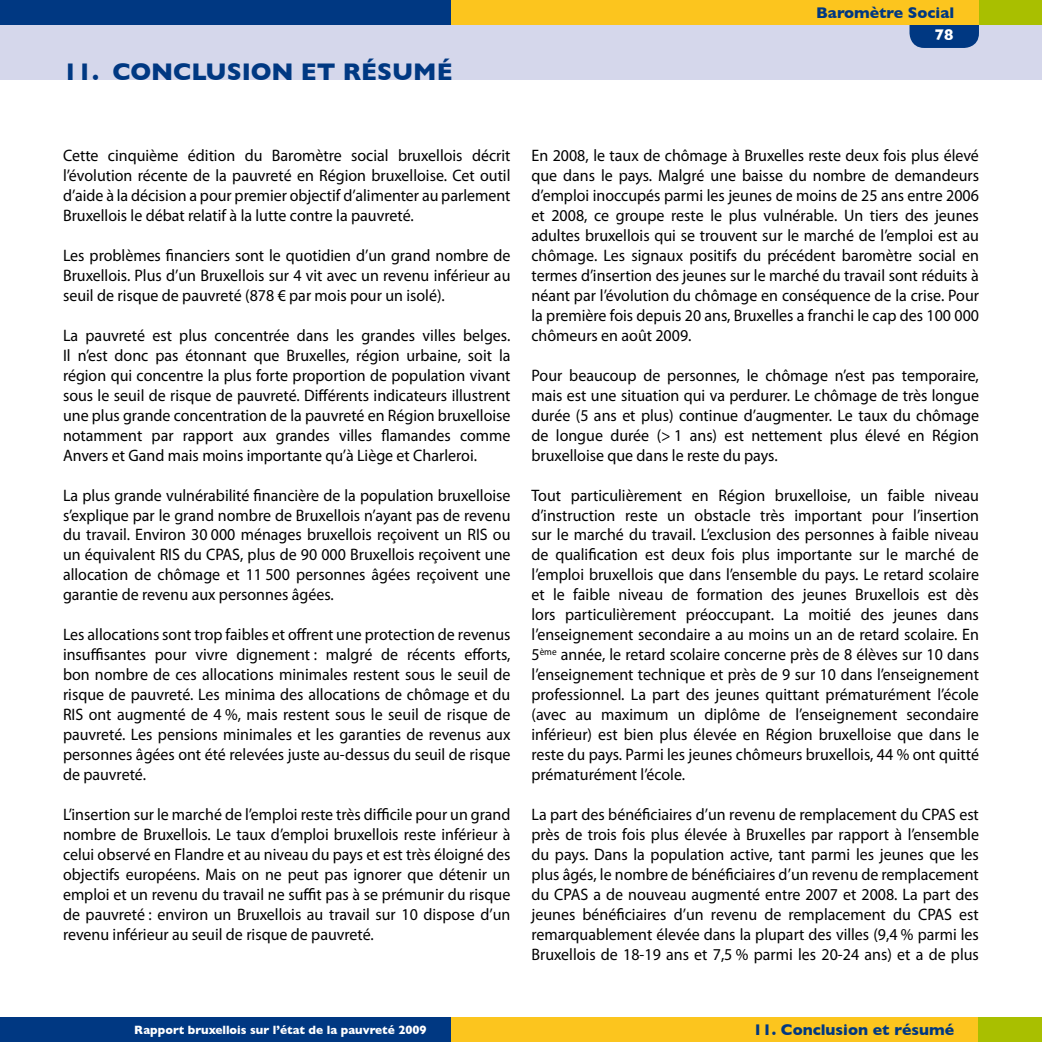
<style>
.page{position:relative;width:1042px;height:1042px;background:#fff}
.page>*{position:absolute;margin:0;border:0;box-sizing:border-box;transform-origin:0 0}
.t1{font:700 24.5px "Gill Sans";color:#003882}
.t2{font:16.62px/19.9px "Myriad Pro";color:#000;text-align:justify;scale:.96 1}
.t3{font:700 15.75px "Gill Sans";color:#003882}
.t4{font:700 15.75px "Gill Sans";color:#fff}
.t5{font:700 12.25px "Gill Sans";color:#fff}
</style>
<div class="page">
<div style="left:0;top:0;width:1042px;height:80px;background:#d5d7eb"></div>
<div style="left:0;top:1017px;width:451px;height:25px;background:#003882"></div>
<div style="left:0;top:0;width:451px;height:25px;background:#003882"></div>
<div style="left:979px;top:0;width:63px;height:25px;background:#a9bf00"></div>
<div style="left:909px;top:0;width:70px;height:48px;background:#003882;border-radius:15px"></div>
<div style="left:451px;top:1017px;width:528px;height:25px;background:#fcc51e"></div>
<div style="left:979px;top:1017px;width:63px;height:25px;background:#a9bf00"></div>
<div style="left:451px;top:0;width:528px;height:25px;background:#fcc51e"></div>
<h1 class="t1" style="left:63px;top:57px;width:391px">11. CONCLUSION ET RÉSUMÉ</h1>
<p class="t3" style="left:816px;top:3px;width:140px">Baromètre Social</p>
<p class="t4" style="left:935px;top:26px;width:20px">78</p>
<p class="t2" style="left:63px;top:145px;width:468px">Cette cinquième édition du Baromètre social bruxellois décrit l’évolution récente de la pauvreté en Région bruxelloise. Cet outil d’aide à la décision a pour premier objectif d’alimenter au parlement Bruxellois le débat relatif à la lutte contre la pauvreté.</p>
<p class="t2" style="left:63px;top:245px;width:468px">Les problèmes financiers sont le quotidien d’un grand nombre de Bruxellois. Plus d’un Bruxellois sur 4 vit avec un revenu inférieur au seuil de risque de pauvreté (878 € par mois pour un isolé).</p>
<p class="t2" style="left:63px;top:325px;width:468px">La pauvreté est plus concentrée dans les grandes villes belges.<br>Il n’est donc pas étonnant que Bruxelles, région urbaine, soit la région qui concentre la plus forte proportion de population vivant sous le seuil de risque de pauvreté. Différents indicateurs illustrent une plus grande concentration de la pauvreté en Région bruxelloise notamment par rapport aux grandes villes flamandes comme Anvers et Gand mais moins importante qu’à Liège et Charleroi.</p>
<p class="t2" style="left:63px;top:485px;width:468px">La plus grande vulnérabilité financière de la population bruxelloise s’explique par le grand nombre de Bruxellois n’ayant pas de revenu du travail. Environ 30 000 ménages bruxellois reçoivent un RIS ou un équivalent RIS du CPAS, plus de 90 000 Bruxellois reçoivent une allocation de chômage et 11 500 personnes âgées reçoivent une garantie de revenu aux personnes âgées.</p>
<p class="t2" style="left:63px;top:624px;width:468px">Les allocations sont trop faibles et offrent une protection de revenus insuffisantes pour vivre dignement : malgré de récents efforts, bon nombre de ces allocations minimales restent sous le seuil de risque de pauvreté. Les minima des allocations de chômage et du RIS ont augmenté de 4 %, mais restent sous le seuil de risque de pauvreté. Les pensions minimales et les garanties de revenus aux personnes âgées ont été relevées juste au-dessus du seuil de risque de pauvreté.</p>
<p class="t2" style="left:63px;top:804px;width:468px">L’insertion sur le marché de l’emploi reste très difficile pour un grand nombre de Bruxellois. Le taux d’emploi bruxellois reste inférieur à celui observé en Flandre et au niveau du pays et est très éloigné des objectifs européens. Mais on ne peut pas ignorer que détenir un emploi et un revenu du travail ne suffit pas à se prémunir du risque de pauvreté : environ un Bruxellois au travail sur 10 dispose d’un revenu inférieur au seuil de risque de pauvreté.</p>
<p class="t2" style="left:531px;top:145px;width:468px">En 2008, le taux de chômage à Bruxelles reste deux fois plus élevé que dans le pays. Malgré une baisse du nombre de demandeurs d’emploi inoccupés parmi les jeunes de moins de 25 ans entre 2006 et 2008, ce groupe reste le plus vulnérable. Un tiers des jeunes adultes bruxellois qui se trouvent sur le marché de l’emploi est au chômage. Les signaux positifs du précédent baromètre social en termes d’insertion des jeunes sur le marché du travail sont réduits à néant par l’évolution du chômage en conséquence de la crise. Pour la première fois depuis 20 ans, Bruxelles a franchi le cap des 100 000 chômeurs en août 2009.</p>
<p class="t2" style="left:531px;top:365px;width:468px">Pour beaucoup de personnes, le chômage n’est pas temporaire, mais est une situation qui va perdurer. Le chômage de très longue durée (5 ans et plus) continue d’augmenter. Le taux du chômage de longue durée (&gt; 1 ans) est nettement plus élevé en Région bruxelloise que dans le reste du pays.</p>
<p class="t2" style="left:531px;top:485px;width:468px">Tout particulièrement en Région bruxelloise, un faible niveau d’instruction reste un obstacle très important pour l’insertion sur le marché du travail. L’exclusion des personnes à faible niveau de qualification est deux fois plus importante sur le marché de l’emploi bruxellois que dans l’ensemble du pays. Le retard scolaire et le faible niveau de formation des jeunes Bruxellois est dès lors particulièrement préoccupant. La moitié des jeunes dans l’enseignement secondaire a au moins un an de retard scolaire. En 5<sup>ème</sup> année, le retard scolaire concerne près de 8 élèves sur 10 dans l’enseignement technique et près de 9 sur 10 dans l’enseignement professionnel. La part des jeunes quittant prématurément l’école (avec au maximum un diplôme de l’enseignement secondaire inférieur) est bien plus élevée en Région bruxelloise que dans le reste du pays. Parmi les jeunes chômeurs bruxellois, 44 % ont quitté prématurément l’école.</p>
<p class="t2" style="left:531px;top:804px;width:468px">La part des bénéficiaires d’un revenu de remplacement du CPAS est près de trois fois plus élevée à Bruxelles par rapport à l’ensemble du pays. Dans la population active, tant parmi les jeunes que les plus âgés, le nombre de bénéficiaires d’un revenu de remplacement du CPAS a de nouveau augmenté entre 2007 et 2008. La part des jeunes bénéficiaires d’un revenu de remplacement du CPAS est remarquablement élevée dans la plupart des villes (9,4 % parmi les Bruxellois de 18-19 ans et 7,5 % parmi les 20-24 ans) et a de plus</p>
<p class="t5" style="left:134px;top:1022px;width:294px">Rapport bruxellois sur l’état de la pauvreté 2009</p>
<p class="t3" style="left:753px;top:1020px;width:202px">11. Conclusion et résumé</p>
</div>
